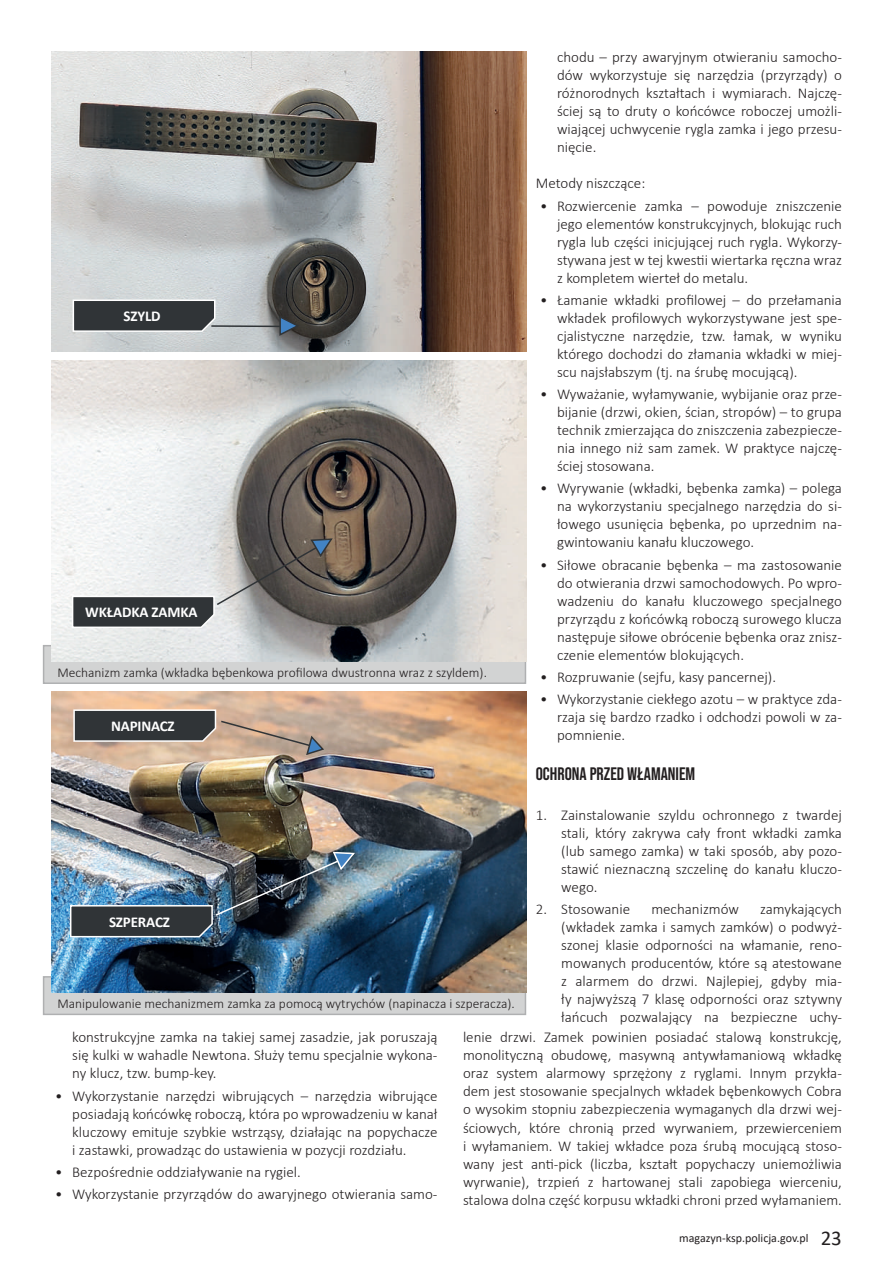
<style>
.page{position:relative;width:893px;height:1263px;background:#fff}
.page>*{position:absolute;margin:0;border:0;box-sizing:border-box;transform-origin:0 0}
.t1{font:18px "Bebas Neue";color:#231f20}
.t2{font:300 15px/18px "Calibri";color:#231f20;text-align:justify}
.t3{font:700 15px "Calibri";letter-spacing:-.01em;color:#fff}
.t4{font:300 13.5px "Calibri";color:#231f20}
.t5{font:12px "Calibri";color:#231f20}
.s1{font-size:21px}
</style>
<div class="page">
<svg style="left:43px;top:645px;width:483px;height:39px;background:#cfd0d0"></svg>
<img style="left:51px;top:51px;width:475px;height:301px">
<img style="left:51px;top:360px;width:475px;height:301px">
<svg style="left:43px;top:976px;width:483px;height:39px;background:#c9cbcc"></svg>
<img style="left:51px;top:691px;width:475px;height:301px">
<svg style="left:72px;top:299px;width:144px;height:34px;background:#505456"></svg>
<hr style="left:211px;top:325px;width:73px;height:2px;background:#303437">
<svg style="left:279px;top:314px;width:21px;height:23px"></svg>
<svg style="left:71px;top:537px;width:262px;height:92px"></svg>
<svg style="left:73px;top:709px;width:252px;height:47px;background:#95867a"></svg>
<img style="left:69px;top:851px;width:287px;height:87px">
<p class="t3" style="left:124px;top:306px;width:39px">SZYLD</p>
<p class="t3" style="left:85px;top:602px;width:114px">WKŁADKA ZAMKA</p>
<p class="t4" style="left:57px;top:664px;width:431px">Mechanizm zamka (wkładka bębenkowa profilowa dwustronna wraz z szyldem).</p>
<p class="t3" style="left:111px;top:716px;width:65px">NAPINACZ</p>
<p class="t3" style="left:109px;top:911px;width:62px">SZPERACZ</p>
<p class="t4" style="left:57px;top:995px;width:459px">Manipulowanie mechanizmem zamka za pomocą wytrychów (napinacza i szperacza).</p>
<p class="t2" style="left:557px;top:48px;width:286px">chodu – przy awaryjnym otwieraniu samocho&shy;dów wykorzystuje się narzędzia (przyrządy) o różnorodnych kształtach i wymiarach. Najczę&shy;ściej są to druty o końcówce roboczej umożli&shy;wiającej uchwycenie rygla zamka i jego przesu&shy;nięcie.</p>
<p class="t2" style="left:536px;top:174px;width:111px">Metody niszczące:</p>
<p class="t2" style="left:557px;top:196px;width:286px;text-indent:-17px">• Rozwiercenie zamka – powoduje zniszczenie jego elementów konstrukcyjnych, blokując ruch rygla lub części inicjującej ruch rygla. Wykorzy&shy;stywana jest w tej kwestii wiertarka ręczna wraz z kompletem wierteł do metalu.</p>
<p class="t2" style="left:557px;top:291px;width:286px;text-indent:-17px">• Łamanie wkładki profilowej – do przełamania wkładek profilowych wykorzystywane jest spe&shy;cjalistyczne narzędzie, tzw. łamak, w wyniku którego dochodzi do złamania wkładki w miej&shy;scu najsłabszym (tj. na śrubę mocującą).</p>
<p class="t2" style="left:557px;top:385px;width:286px;text-indent:-17px">• Wyważanie, wyłamywanie, wybijanie oraz prze&shy;bijanie (drzwi, okien, ścian, stropów) – to grupa technik zmierzająca do zniszczenia zabezpiecze&shy;nia innego niż sam zamek. W praktyce najczę&shy;ściej stosowana.</p>
<p class="t2" style="left:557px;top:479px;width:286px;text-indent:-17px">• Wyrywanie (wkładki, bębenka zamka) – polega na wykorzystaniu specjalnego narzędzia do si&shy;łowego usunięcia bębenka, po uprzednim na&shy;gwintowaniu kanału kluczowego.</p>
<p class="t2" style="left:557px;top:555px;width:286px;text-indent:-17px">• Siłowe obracanie bębenka – ma zastosowanie do otwierania drzwi samochodowych. Po wpro&shy;wadzeniu do kanału kluczowego specjalnego przyrządu z końcówką roboczą surowego klucza następuje siłowe obrócenie bębenka oraz znisz&shy;czenie elementów blokujących.</p>
<p class="t2" style="left:540px;top:668px;width:238px">• Rozpruwanie (sejfu, kasy pancernej).</p>
<p class="t2" style="left:557px;top:690px;width:286px;text-indent:-17px">• Wykorzystanie ciekłego azotu – w praktyce zda&shy;rzaja się bardzo rzadko i odchodzi powoli w za&shy;pomnienie.</p>
<p class="t1" style="left:536px;top:763px;width:161px">OCHRONA PRZED WŁAMANIEM</p>
<p class="t2" style="left:561px;top:806px;width:282px;text-indent:-26px">1. Zainstalowanie szyldu ochronnego z twardej stali, który zakrywa cały front wkładki zamka (lub samego zamka) w taki sposób, aby pozo&shy;stawić nieznaczną szczelinę do kanału kluczo&shy;wego.</p>
<p class="t2" style="left:536px;top:900px;width:96px">2. Stosowanie</p>
<p class="t2" style="left:651px;top:900px;width:89px">mechanizmów</p>
<p class="t2" style="left:561px;top:900px;width:282px;text-indent:199px">zamykających (wkładek zamka i samych zamków) o podwyż&shy;szonej klasie odporności na włamanie, reno&shy;mowanych producentów, które są atestowane z alarmem do drzwi. Najlepiej, gdyby mia&shy;ły najwyższą 7 klasę odporności oraz sztywny łańcuch pozwalający na bezpieczne uchy-</p>
<p class="t2" style="left:72px;top:1028px;width:367px">konstrukcyjne zamka na takiej samej zasadzie, jak poruszają się kulki w wahadle Newtona. Służy temu specjalnie wykona&shy;ny klucz, tzw. bump-key.</p>
<p class="t2" style="left:72px;top:1086px;width:367px;text-indent:-17px">• Wykorzystanie narzędzi wibrujących – narzędzia wibrujące posiadają końcówkę roboczą, która po wprowadzeniu w kanał kluczowy emituje szybkie wstrząsy, działając na popychacze i zastawki, prowadząc do ustawienia w pozycji rozdziału.</p>
<p class="t2" style="left:55px;top:1163px;width:247px">• Bezpośrednie oddziaływanie na rygiel.</p>
<p class="t2" style="left:55px;top:1185px;width:384px">• Wykorzystanie przyrządów do awaryjnego otwierania samo-</p>
<p class="t2" style="left:463px;top:1028px;width:380px">lenie drzwi. Zamek powinien posiadać stalową konstrukcję, monolityczną obudowę, masywną antywłamaniową wkładkę oraz system alarmowy sprzężony z ryglami. Innym przykła&shy;dem jest stosowanie specjalnych wkładek bębenkowych Cobra o wysokim stopniu zabezpieczenia wymaganych dla drzwi wej&shy;ściowych, które chronią przed wyrwaniem, przewierceniem i wyłamaniem. W takiej wkładce poza śrubą mocującą stoso&shy;wany jest anti-pick (liczba, kształt popychaczy uniemożliwia wyrwanie), trzpień z hartowanej stali zapobiega wierceniu, stalowa dolna część korpusu wkładki chroni przed wyłamaniem.</p>
<p class="t5" style="left:679px;top:1229px;width:164px">magazyn-ksp.policja.gov.pl <span class="s1">23</span></p>
</div>
